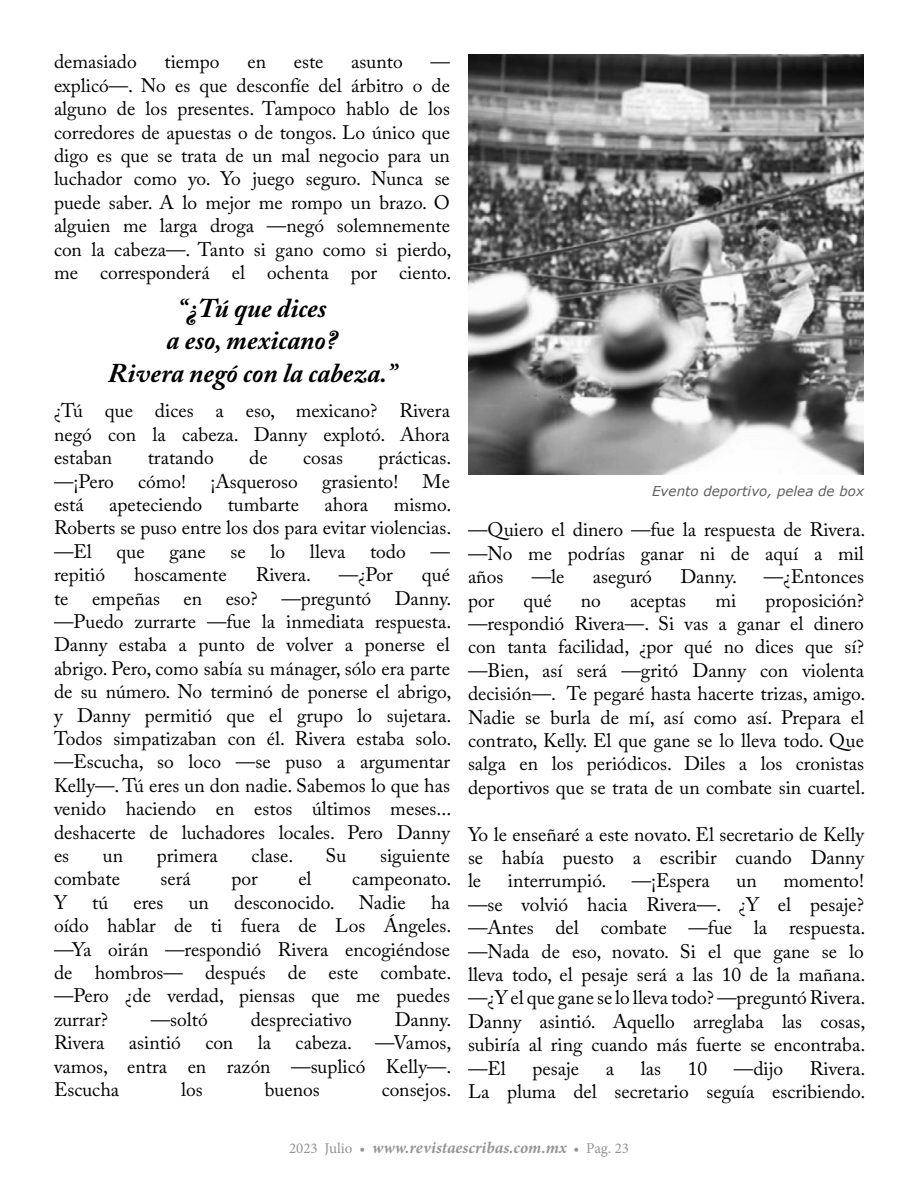
<style>
.page{position:relative;width:918px;height:1188px;background:#fff}
.page>*{position:absolute;margin:0;border:0;box-sizing:border-box;transform-origin:0 0}
.t1{font:italic 700 27px/32.4px "Adobe Caslon Pro";color:#000;text-align:center}
.t2{font:19.5px/23.4px "Adobe Caslon Pro";color:#000;text-align:justify}
.t3{font:italic 700 16.5px "Minion Pro";letter-spacing:.005em;color:#939598}
.t4{font:italic 13.5px "Verdana";color:#5f6062}
.s1{font-weight:400;font-style:normal;font-size:15px}
</style>
<div class="page">
<img style="left:468px;top:54px;width:396px;height:420px">
<p class="t2" style="left:54px;top:50px;width:84px">demasiado</p>
<p class="t2" style="left:164px;top:50px;width:57px">tiempo</p>
<p class="t2" style="left:247px;top:50px;width:20px">en</p>
<p class="t2" style="left:294px;top:50px;width:31px">este</p>
<p class="t2" style="left:351px;top:50px;width:53px">asunto</p>
<p class="t2" style="left:54px;top:50px;width:399px;text-align:left;text-indent:376px">— explicó—. No es que desconfíe del árbitro o de alguno de los presentes. Tampoco hablo de los corredores de apuestas o de tongos. Lo único que digo es que se trata de un mal negocio para un luchador como yo. Yo juego seguro. Nunca se puede saber. A lo mejor me rompo un brazo. O alguien me larga droga —negó solemnemente con la cabeza—. Tanto si gano como si pierdo, me corresponderá el ochenta por ciento.</p>
<h1 class="t1" style="left:108px;top:291px;width:289px">“¿Tú que dices<br>a eso, mexicano?<br>Rivera negó con la cabeza.”</h1>
<p class="t2" style="left:54px;top:399px;width:398px">¿Tú que dices a eso, mexicano? Rivera negó con la cabeza. Danny explotó. Ahora estaban</p>
<p class="t2" style="left:148px;top:446px;width:68px">tratando</p>
<p class="t2" style="left:249px;top:446px;width:20px">de</p>
<p class="t2" style="left:303px;top:446px;width:41px">cosas</p>
<p class="t2" style="left:54px;top:446px;width:399px;text-indent:324px">prácticas. —¡Pero cómo! ¡Asqueroso grasiento! Me está</p>
<p class="t2" style="left:109px;top:493px;width:94px">apeteciendo</p>
<p class="t2" style="left:228px;top:493px;width:73px">tumbarte</p>
<p class="t2" style="left:325px;top:493px;width:45px">ahora</p>
<p class="t2" style="left:54px;top:493px;width:399px;text-indent:340px">mismo.<br>Roberts se puso entre los dos para evitar violencias. —El</p>
<p class="t2" style="left:117px;top:539px;width:30px">que</p>
<p class="t2" style="left:169px;top:539px;width:38px">gane</p>
<p class="t2" style="left:231px;top:539px;width:17px">se</p>
<p class="t2" style="left:271px;top:539px;width:16px">lo</p>
<p class="t2" style="left:310px;top:539px;width:37px">lleva</p>
<p class="t2" style="left:370px;top:539px;width:37px">todo</p>
<p class="t2" style="left:431px;top:539px;width:21px">—</p>
<p class="t2" style="left:54px;top:563px;width:53px">repitió</p>
<p class="t2" style="left:134px;top:563px;width:94px">hoscamente</p>
<p class="t2" style="left:256px;top:563px;width:57px">Rivera.</p>
<p class="t2" style="left:339px;top:563px;width:56px">—¿Por</p>
<p class="t2" style="left:54px;top:563px;width:399px;text-indent:368px">qué te empeñas en eso? —preguntó Danny. —Puedo zurrarte —fue la inmediata respuesta.<br>Danny estaba a punto de volver a ponerse el abrigo. Pero, como sabía su mánager, sólo era parte de su número. No terminó de ponerse el abrigo, y Danny permitió que el grupo lo sujetara.<br>Todos simpatizaban con él. Rivera estaba solo. —Escucha, so loco —se puso a argumentar Kelly—. Tú eres un don nadie. Sabemos lo que has venido haciendo en estos últimos meses... deshacerte de luchadores locales. Pero Danny es</p>
<p class="t2" style="left:103px;top:844px;width:22px">un</p>
<p class="t2" style="left:157px;top:844px;width:63px">primera</p>
<p class="t2" style="left:252px;top:844px;width:43px">clase.</p>
<p class="t2" style="left:326px;top:844px;width:22px">Su</p>
<p class="t2" style="left:380px;top:844px;width:71px">siguiente</p>
<p class="t2" style="left:54px;top:867px;width:68px">combate</p>
<p class="t2" style="left:161px;top:867px;width:32px">será</p>
<p class="t2" style="left:231px;top:867px;width:28px">por</p>
<p class="t2" style="left:298px;top:867px;width:15px">el</p>
<p class="t2" style="left:352px;top:867px;width:101px">campeonato.</p>
<p class="t2" style="left:54px;top:890px;width:14px">Y</p>
<p class="t2" style="left:92px;top:890px;width:18px">tú</p>
<p class="t2" style="left:134px;top:890px;width:32px">eres</p>
<p class="t2" style="left:189px;top:890px;width:22px">un</p>
<p class="t2" style="left:234px;top:890px;width:173px">desconocido. Nadie</p>
<p class="t2" style="left:54px;top:890px;width:399px;text-indent:377px">ha oído hablar de ti fuera de Los Ángeles. —Ya oirán —respondió Rivera encogiéndose de hombros— después de este combate. —Pero ¿de verdad, piensas que me puedes zurrar?</p>
<p class="t2" style="left:151px;top:1007px;width:59px">—soltó</p>
<p class="t2" style="left:251px;top:1007px;width:103px">despreciativo</p>
<p class="t2" style="left:395px;top:1007px;width:58px">Danny.</p>
<p class="t2" style="left:54px;top:1031px;width:399px;text-indent:242px">cabeza. —Vamos, vamos, entra en razón —suplicó Kelly—.<br>Escucha</p>
<p class="t2" style="left:54px;top:1031px;width:52px">Rivera</p>
<p class="t2" style="left:129px;top:1031px;width:53px">asintió</p>
<p class="t2" style="left:205px;top:1031px;width:30px">con</p>
<p class="t2" style="left:258px;top:1031px;width:15px">la</p>
<p class="t2" style="left:181px;top:1078px;width:23px">los</p>
<p class="t2" style="left:265px;top:1078px;width:57px">buenos</p>
<p class="t2" style="left:382px;top:1078px;width:71px">consejos.</p>
<p class="t4" style="left:652px;top:482px;width:213px">Evento deportivo, pelea de box</p>
<p class="t2" style="left:468px;top:518px;width:399px">—Quiero el dinero —fue la respuesta de Rivera. —No me podrías ganar ni de aquí a mil años</p>
<p class="t2" style="left:532px;top:565px;width:34px">—le</p>
<p class="t2" style="left:593px;top:565px;width:61px">aseguró</p>
<p class="t2" style="left:680px;top:565px;width:58px">Danny.</p>
<p class="t2" style="left:764px;top:565px;width:102px">—¿Entonces</p>
<p class="t2" style="left:468px;top:588px;width:399px;text-indent:297px">proposición? —respondió Rivera—. Si vas a ganar el dinero con tanta facilidad, ¿por qué no dices que sí? —Bien, así será —gritó Danny con violenta decisión—. Te pegaré hasta hacerte trizas, amigo.<br>Nadie se burla de mí, así como así. Prepara el contrato, Kelly. El que gane se lo lleva todo. Que salga en los periódicos. Diles a los cronistas deportivos que se trata de un combate sin cuartel.</p>
<p class="t2" style="left:468px;top:822px;width:398px">Yo le enseñaré a este novato. El secretario de Kelly se había puesto a escribir cuando Danny le</p>
<p class="t2" style="left:468px;top:588px;width:28px">por</p>
<p class="t2" style="left:524px;top:588px;width:30px">qué</p>
<p class="t2" style="left:581px;top:588px;width:22px">no</p>
<p class="t2" style="left:630px;top:588px;width:58px">aceptas</p>
<p class="t2" style="left:715px;top:588px;width:22px">mi</p>
<p class="t2" style="left:508px;top:869px;width:100px">interrumpió.</p>
<p class="t2" style="left:632px;top:869px;width:80px">—¡Espera</p>
<p class="t2" style="left:737px;top:869px;width:22px">un</p>
<p class="t2" style="left:468px;top:869px;width:399px;text-indent:315px">momento! —se volvió hacia Rivera—. ¿Y el pesaje? —Antes del combate —fue la respuesta. —Nada de eso, novato. Si el que gane se lo lleva todo, el pesaje será a las 10 de la mañana. —¿Y el que gane se lo lleva todo? —preguntó Rivera.<br>Danny asintió. Aquello arreglaba las cosas, subiría al ring cuando más fuerte se encontraba. —El</p>
<p class="t2" style="left:533px;top:1056px;width:48px">pesaje</p>
<p class="t2" style="left:606px;top:1056px;width:10px">a</p>
<p class="t2" style="left:641px;top:1056px;width:22px">las</p>
<p class="t2" style="left:688px;top:1056px;width:21px">10</p>
<p class="t2" style="left:734px;top:1056px;width:51px">—dijo</p>
<p class="t2" style="left:468px;top:1056px;width:399px;text-align:right">Rivera.<br>La pluma del secretario seguía escribiendo.</p>
<p class="t3" style="left:289px;top:1136px;width:342px"><span class="s1">2023 Julio •</span> www.revistaescribas.com.mx <span class="s1">• Pag. 23</span></p>
</div>
